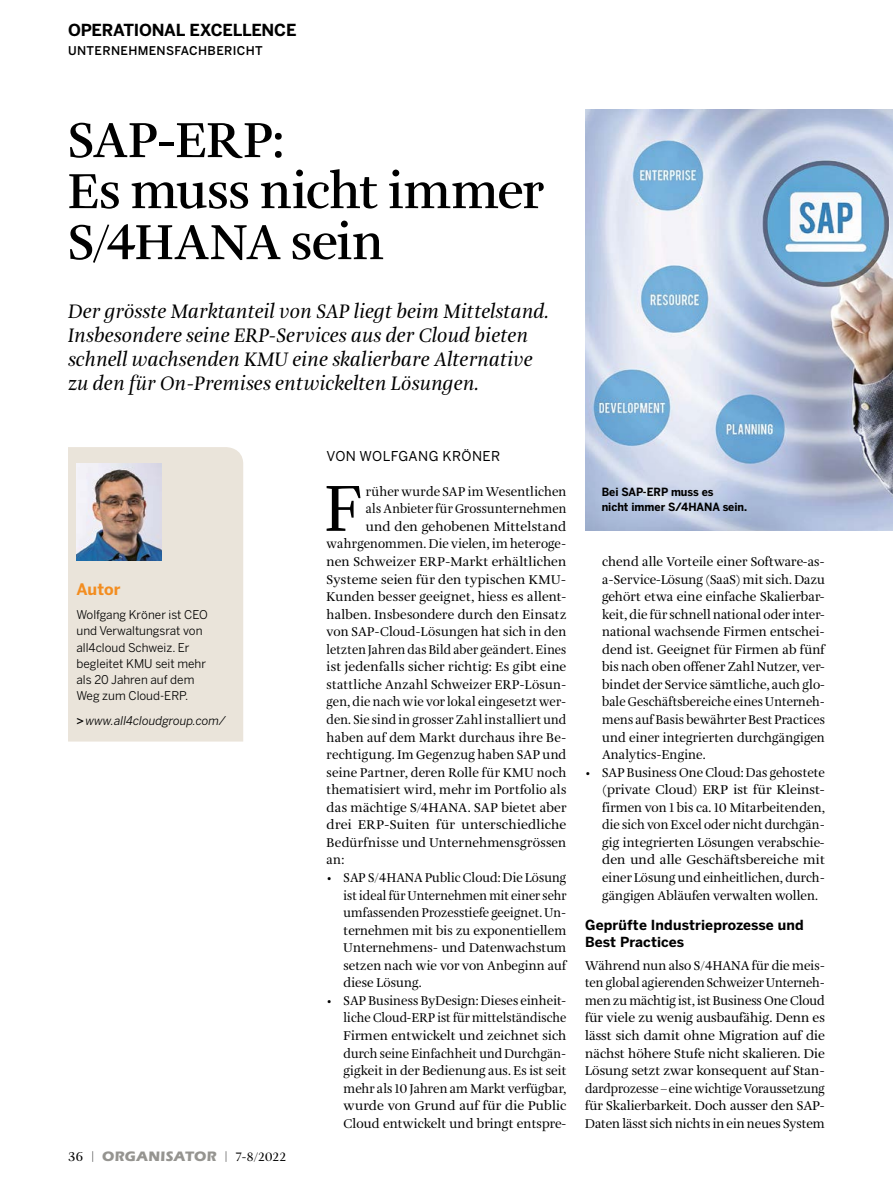
<style>
.page{position:relative;width:893px;height:1191px;background:#fff}
.page>*{position:absolute;margin:0;border:0;box-sizing:border-box;transform-origin:0 0}
.t1{font:67.5px "Amalia Pro";color:#000}
.t2{font:600 51px/51px "Amalia Pro";letter-spacing:-.015em;color:#000}
.t3{font:italic 20.25px/24.3px "Amalia Pro";letter-spacing:.01em;color:#000}
.t4{font:700 16.5px "Benton Sans";letter-spacing:-.015em;color:#000}
.t5{font:700 15.75px "Benton Sans";color:#f38d20}
.t6{font:700 13.8px/17.5px "Benton Sans";letter-spacing:.01em;color:#000}
.t7{font:13.5px "Eras Bold ITC";letter-spacing:.02em;color:#959490}
.t8{font:13.5px "Benton Sans";letter-spacing:.03em;color:#000}
.t9{font:13.2px/17.5px "Amalia Pro";letter-spacing:.005em;color:#000;text-align:justify}
.t10{font:13.2px "Amalia Pro";letter-spacing:.005em;color:#000;scale:.96 1}
.t11{font:13.2px "Amalia Pro";letter-spacing:.005em;color:#000;scale:.94 1}
.t12{font:13.2px "Amalia Pro";letter-spacing:.005em;color:#000;scale:.93 1}
.t13{font:12px/16.2px "Benton Sans";color:#000}
.t14{font:italic 12px "Benton Sans";color:#000}
.t15{font:500 12px "Benton Sans";letter-spacing:.03em;color:#000}
.t16{font:700 11.25px/15px "Benton Sans";color:#000;scale:.95 1}
.s1{font-weight:500;font-style:normal}
.s2{font-family:"Amalia Pro";color:#000}
.s3{font-family:"Amalia Pro";font-size:12.75px;color:#000}
</style>
<div class="page">
<div style="left:68px;top:447px;width:175px;height:294px;background:#eae4da"></div>
<img style="left:77px;top:463px;width:85px;height:98px">
<img style="left:585px;top:109px;width:308px;height:422px">
<p class="t4" style="left:68px;top:21px;width:230px">OPERATIONAL EXCELLENCE</p>
<p class="t15" style="left:68px;top:44px;width:196px">UNTERNEHMENSFACHBERICHT</p>
<h2 class="t2" style="left:68px;top:116px;width:477px">SAP-ERP:<br>Es muss nicht immer<br>S/4HANA sein</h2>
<h3 class="t3" style="left:68px;top:299px;width:482px">Der grösste Marktanteil von SAP liegt beim Mittelstand.<br>Insbesondere seine ERP-Services aus der Cloud bieten schnell wachsenden KMU eine skalierbare Alternative zu den für On-Premises entwickelten Lösungen.</h3>
<p class="t5" style="left:77px;top:579px;width:45px">Autor</p>
<p class="t13" style="left:77px;top:607px;width:133px">Wolfgang Kröner ist CEO und Verwaltungsrat von all4cloud Schweiz. Er begleitet KMU seit mehr als 20 Jahren auf dem<br>Weg zum Cloud-ERP.</p>
<p class="t14" style="left:77px;top:713px;width:151px"><span class="s1">&gt;</span>www.all4cloudgroup.com/</p>
<p class="t7" style="left:68px;top:1148px;width:219px"><span class="s2">36</span> <span class="s3">|</span> ORGANISATOR <span class="s3">| 7-8/2022</span></p>
<p class="t8" style="left:327px;top:448px;width:175px">VON WOLFGANG KRÖNER</p>
<h1 class="t1" style="left:325px;top:467px;width:39px">F</h1>
<p class="t9" style="left:366px;top:483px;width:202px">rüher wurde SAP im Wesentlichen</p>
<p class="t11" style="left:366px;top:501px;width:215px">als Anbieter für Grossunternehmen</p>
<p class="t9" style="left:366px;top:518px;width:202px">und den gehobenen Mittelstand</p>
<p class="t10" style="left:327px;top:536px;width:251px">wahrgenommen. Die vielen, im heteroge-</p>
<p class="t9" style="left:327px;top:553px;width:241px">nen Schweizer ERP-Markt erhältlichen</p>
<p class="t9" style="left:327px;top:571px;width:241px">Systeme seien für den typischen KMU-</p>
<p class="t9" style="left:327px;top:588px;width:241px">Kunden besser geeignet, hiess es allent-</p>
<p class="t9" style="left:327px;top:606px;width:241px">halben. Insbesondere durch den Einsatz</p>
<p class="t9" style="left:327px;top:623px;width:241px">von SAP-Cloud-Lösungen hat sich in den</p>
<p class="t12" style="left:327px;top:641px;width:259px">letzten Jahren das Bild aber geändert. Eines</p>
<p class="t9" style="left:327px;top:658px;width:241px">ist jedenfalls sicher richtig: Es gibt eine</p>
<p class="t9" style="left:327px;top:676px;width:241px">stattliche Anzahl Schweizer ERP-Lösun-</p>
<p class="t10" style="left:327px;top:694px;width:251px">gen, die nach wie vor lokal eingesetzt wer-</p>
<p class="t11" style="left:327px;top:711px;width:257px">den. Sie sind in grosser Zahl installiert und</p>
<p class="t9" style="left:327px;top:729px;width:241px">haben auf dem Markt durchaus ihre Be-</p>
<p class="t9" style="left:327px;top:746px;width:241px">rechtigung. Im Gegenzug haben SAP und</p>
<p class="t9" style="left:327px;top:764px;width:241px">seine Partner, deren Rolle für KMU noch</p>
<p class="t9" style="left:327px;top:781px;width:241px">thematisiert wird, mehr im Portfolio als</p>
<p class="t9" style="left:327px;top:799px;width:241px">das mächtige S/4HANA. SAP bietet aber</p>
<p class="t9" style="left:327px;top:816px;width:241px">drei ERP-Suiten für unterschiedliche</p>
<p class="t9" style="left:327px;top:834px;width:241px">Bedürfnisse und Unternehmensgrössen</p>
<p class="t9" style="left:327px;top:851px;width:19px">an:</p>
<p class="t9" style="left:344px;top:869px;width:224px;text-indent:-17px">• SAP S/4HANA Public Cloud: Die Lösung ist ideal für Unternehmen mit einer sehr umfassenden Prozesstiefe geeignet. Un&shy;ternehmen mit bis zu exponentiellem Unternehmens- und Datenwachstum setzen nach wie vor von Anbeginn auf diese Lösung.</p>
<p class="t9" style="left:344px;top:992px;width:224px;text-indent:-17px">• SAP Business ByDesign: Dieses einheit&shy;liche Cloud-ERP ist für mittelständische Firmen entwickelt und zeichnet sich durch seine Einfachheit und Durchgän&shy;gigkeit in der Bedienung aus. Es ist seit mehr als 10 Jahren am Markt verfügbar, wurde von Grund auf für die Public Cloud entwickelt und bringt entspre-</p>
<p class="t16" style="left:602px;top:485px;width:155px">Bei SAP-ERP muss es<br>nicht immer S/4HANA sein.</p>
<p class="t9" style="left:602px;top:553px;width:224px">chend alle Vorteile einer Software-as&shy;a-Service-Lösung (SaaS) mit sich. Dazu gehört etwa eine einfache Skalierbar&shy;keit, die für schnell national oder inter&shy;national wachsende Firmen entschei&shy;dend ist. Geeignet für Firmen ab fünf bis nach oben offener Zahl Nutzer, ver&shy;bindet der Service sämtliche, auch glo&shy;bale Geschäftsbereiche eines Unterneh&shy;mens auf Basis bewährter Best Practices und einer integrierten durchgängigen Analytics-Engine.</p>
<p class="t9" style="left:602px;top:764px;width:224px;text-align:left;text-indent:-17px">• SAP Business One Cloud: Das gehostete (private Cloud) ERP ist für Kleinst&shy;firmen von 1 bis ca. 10 Mitarbeitenden, die sich von Excel oder nicht durchgän&shy;gig integrierten Lösungen verabschie&shy;den und alle Geschäftsbereiche mit einer Lösung und einheitlichen, durch&shy;gängigen Abläufen verwalten wollen.</p>
<p class="t6" style="left:585px;top:916px;width:220px">Geprüfte Industrieprozesse und<br>Best Practices</p>
<p class="t9" style="left:585px;top:957px;width:241px">Während nun also S/4HANA für die meis&shy;ten global agierenden Schweizer Unterneh&shy;men zu mächtig ist, ist Business One Cloud für viele zu wenig ausbaufähig. Denn es lässt sich damit ohne Migration auf die nächst höhere Stufe nicht skalieren. Die Lösung setzt zwar konsequent auf Stan&shy;dardprozesse – eine wichtige Voraussetzung für Skalierbarkeit. Doch ausser den SAP-Daten lässt sich nichts in ein neues System</p>
</div>
